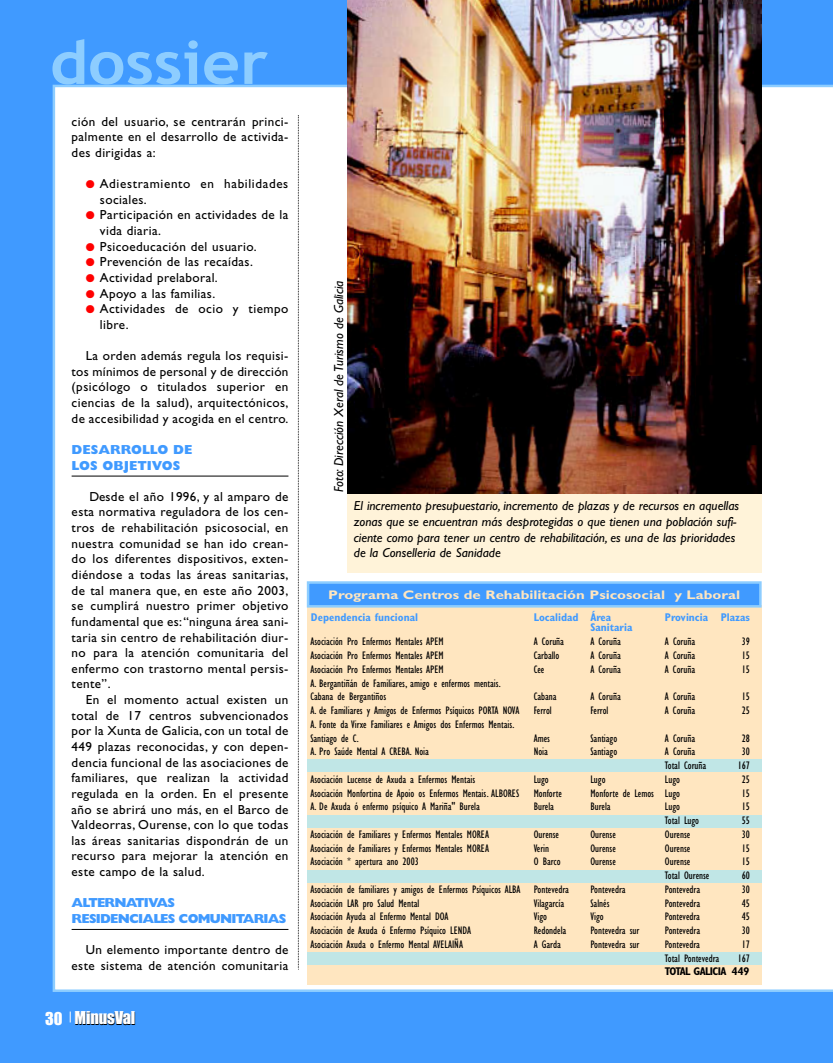
<style>
.page{position:relative;width:833px;height:1063px;background:#fff}
.page>*{position:absolute;margin:0;border:0;box-sizing:border-box;transform-origin:0 0}
.t1{font:700 60px "Trebuchet MS";color:#8dcdff;scale:1.1 1}
.t2{font:16.38px "Impact";letter-spacing:-.01em;color:#000}
.t3{font:13.12px/15.6px "Gill Sans";letter-spacing:.03em;color:#000;text-align:justify}
.t4{font:italic 13.12px/15.6px "Gill Sans";color:#000}
.t5{font:13.12px/15.6px "Gill Sans";letter-spacing:.05em;color:#000}
.t6{font:800 13.12px/15.6px "Gill Sans";letter-spacing:-.06em;color:#409aff}
.t7{font:800 13.12px/15.6px "Gill Sans";color:#409aff}
.t8{font:700 12.5px "Gill Sans";color:#ffe6c0;scale:1.2 1}
.t9{font:condensed 11.25px/13.8px "Gill Sans";color:#000}
.t10{font:700 condensed 11.25px "Gill Sans";color:#409aff}
.t11{font:700 condensed 11.25px "Gill Sans";letter-spacing:-.05em;color:#000}
.s1{color:#f00}
.s2{color:#fff}
</style>
<div class="page">
<img style="left:0;top:0;width:832px;height:1062px">
<h1 class="t1" style="left:50px;top:39px;width:200px">dossier</h1>
<p class="t3" style="left:72px;top:115px;width:218px">ción del usuario, se centrarán princi&shy;palmente en el desarrollo de activida&shy;des dirigidas a:</p>
<p class="t5" style="left:100px;top:177px;width:190px;text-indent:-14px"><span class="s1">●</span> Adiestramiento en habilidades sociales.</p>
<p class="t3" style="left:100px;top:209px;width:190px;text-indent:-14px"><span class="s1">●</span> Participación en actividades de la vida diaria.</p>
<p class="t3" style="left:86px;top:240px;width:172px"><span class="s1">●</span> Psicoeducación del usuario.</p>
<p class="t3" style="left:86px;top:255px;width:169px"><span class="s1">●</span> Prevención de las recaídas.</p>
<p class="t3" style="left:86px;top:271px;width:133px"><span class="s1">●</span> Actividad prelaboral.</p>
<p class="t3" style="left:86px;top:287px;width:131px"><span class="s1">●</span> Apoyo a las familias.</p>
<p class="t3" style="left:100px;top:302px;width:190px;text-indent:-14px"><span class="s1">●</span> Actividades de ocio y tiempo libre.</p>
<p class="t3" style="left:72px;top:349px;width:218px;text-indent:14px">La orden además regula los requisi&shy;tos mínimos de personal y de dirección (psicólogo o titulados superior en ciencias de la salud), arquitectónicos, de accesibilidad y acogida en el centro.</p>
<p class="t7" style="left:72px;top:443px;width:122px">DESARROLLO DE<br>LOS OBJETIVOS</p>
<p class="t3" style="left:72px;top:490px;width:218px;text-indent:18px">Desde el año 1996, y al amparo de esta normativa reguladora de los cen&shy;tros de rehabilitación psicosocial, en nuestra comunidad se han ido crean&shy;do los diferentes dispositivos, exten&shy;diéndose a todas las áreas sanitarias, de tal manera que, en este año 2003, se cumplirá nuestro primer objetivo fundamental que es:“ninguna área sani&shy;taria sin centro de rehabilitación diur&shy;no para la atención comunitaria del enfermo con trastorno mental persis&shy;tente”.</p>
<p class="t3" style="left:72px;top:693px;width:218px;text-indent:14px">En el momento actual existen un total de 17 centros subvencionados por la Xunta de Galicia, con un total de 449 plazas reconocidas, y con depen&shy;dencia funcional de las asociaciones de familiares, que realizan la actividad regulada en la orden. En el presente año se abrirá uno más, en el Barco de Valdeorras, Ourense, con lo que todas las áreas sanitarias dispondrán de un recurso para mejorar la atención en este campo de la salud.</p>
<p class="t6" style="left:72px;top:896px;width:216px">ALTERNATIVAS<br>RESIDENCIALES COMUNITARIAS</p>
<p class="t3" style="left:72px;top:943px;width:218px;text-align:right">Un elemento importante dentro de este sistema de atención comunitaria</p>
<h2 class="t2" style="left:45px;top:1012px;width:92px"><span class="s2">30</span> MinusVal</h2>
<p class="t4" style="left:332px;top:492px;width:213px;rotate:-90deg">Foto: Dirección Xeral de Turismo de Galicia</p>
<p class="t4" style="left:354px;top:499px;width:387px">El incremento presupuestario, incremento de plazas y de recursos en aquellas zonas que se encuentran más desprotegidas o que tienen una población sufi&shy;ciente como para tener un centro de rehabilitación, es una de las prioridades de la Conselleria de Sanidade</p>
<p class="t8" style="left:328px;top:590px;width:345px">Programa Centros de Rehabilitación Psicosocial y Laboral</p>
<p class="t10" style="left:311px;top:613px;width:109px">Dependencia funcional</p>
<p class="t10" style="left:533px;top:613px;width:79px">Localidad Área</p>
<p class="t10" style="left:664px;top:613px;width:87px">Provincia Plazas</p>
<p class="t10" style="left:590px;top:623px;width:43px">Sanitaria</p>
<p class="t9" style="left:310px;top:636px;width:135px">Asociación Pro Enfermos Mentales APEM</p>
<p class="t9" style="left:533px;top:636px;width:32px">A Coruña</p>
<p class="t9" style="left:590px;top:636px;width:32px">A Coruña</p>
<p class="t9" style="left:664px;top:636px;width:32px">A Coruña</p>
<p class="t9" style="left:741px;top:636px;width:10px">39</p>
<p class="t9" style="left:310px;top:649px;width:135px">Asociación Pro Enfermos Mentales APEM</p>
<p class="t9" style="left:533px;top:649px;width:27px">Carballo</p>
<p class="t9" style="left:590px;top:649px;width:32px">A Coruña</p>
<p class="t9" style="left:664px;top:649px;width:32px">A Coruña</p>
<p class="t9" style="left:741px;top:649px;width:10px">15</p>
<p class="t9" style="left:310px;top:663px;width:135px">Asociación Pro Enfermos Mentales APEM</p>
<p class="t9" style="left:533px;top:663px;width:12px">Cee</p>
<p class="t9" style="left:590px;top:663px;width:32px">A Coruña</p>
<p class="t9" style="left:664px;top:663px;width:32px">A Coruña</p>
<p class="t9" style="left:741px;top:663px;width:10px">15</p>
<p class="t9" style="left:310px;top:677px;width:192px">A. Bergantiñán de Familiares, amigo e enfermos mentais.<br>Cabana de Bergantiños</p>
<p class="t9" style="left:533px;top:691px;width:24px">Cabana</p>
<p class="t9" style="left:590px;top:691px;width:32px">A Coruña</p>
<p class="t9" style="left:664px;top:691px;width:32px">A Coruña</p>
<p class="t9" style="left:741px;top:691px;width:10px">15</p>
<p class="t9" style="left:310px;top:704px;width:210px">A. de Familiares y Amigos de Enfermos Psíquicos PORTA NOVA</p>
<p class="t9" style="left:533px;top:704px;width:20px">Ferrol</p>
<p class="t9" style="left:590px;top:704px;width:20px">Ferrol</p>
<p class="t9" style="left:664px;top:704px;width:32px">A Coruña</p>
<p class="t9" style="left:741px;top:704px;width:10px">25</p>
<p class="t9" style="left:310px;top:718px;width:206px">A. Fonte da Virxe Familiares e Amigos dos Enfermos Mentais.<br>Santiago de C.</p>
<p class="t9" style="left:533px;top:732px;width:18px">Ames</p>
<p class="t9" style="left:590px;top:732px;width:28px">Santiago</p>
<p class="t9" style="left:664px;top:732px;width:32px">A Coruña</p>
<p class="t9" style="left:741px;top:732px;width:10px">28</p>
<p class="t9" style="left:310px;top:746px;width:120px">A. Pro Saúde Mental A CREBA. Noia</p>
<p class="t9" style="left:533px;top:746px;width:16px">Noia</p>
<p class="t9" style="left:590px;top:746px;width:28px">Santiago</p>
<p class="t9" style="left:664px;top:746px;width:32px">A Coruña</p>
<p class="t9" style="left:741px;top:746px;width:10px">30</p>
<p class="t9" style="left:664px;top:759px;width:43px">Total Coruña</p>
<p class="t9" style="left:737px;top:759px;width:14px">167</p>
<p class="t9" style="left:310px;top:773px;width:166px">Asociación Lucense de Axuda a Enfermos Mentais</p>
<p class="t9" style="left:533px;top:773px;width:17px">Lugo</p>
<p class="t9" style="left:590px;top:773px;width:17px">Lugo</p>
<p class="t9" style="left:664px;top:773px;width:17px">Lugo</p>
<p class="t9" style="left:741px;top:773px;width:10px">25</p>
<p class="t9" style="left:310px;top:787px;width:210px">Asociación Monfortina de Apoio os Enfermos Mentais. ALBORES</p>
<p class="t9" style="left:533px;top:787px;width:30px">Monforte</p>
<p class="t9" style="left:590px;top:787px;width:91px">Monforte de Lemos Lugo</p>
<p class="t9" style="left:741px;top:787px;width:10px">15</p>
<p class="t9" style="left:310px;top:801px;width:171px">A. De Axuda ó enfermo psíquico A Mariña" Burela</p>
<p class="t9" style="left:533px;top:801px;width:22px">Burela</p>
<p class="t9" style="left:590px;top:801px;width:22px">Burela</p>
<p class="t9" style="left:664px;top:801px;width:17px">Lugo</p>
<p class="t9" style="left:741px;top:801px;width:10px">15</p>
<p class="t9" style="left:664px;top:814px;width:36px">Total Lugo</p>
<p class="t9" style="left:741px;top:814px;width:10px">55</p>
<p class="t9" style="left:310px;top:828px;width:180px">Asociación de Familiares y Enfermos Mentales MOREA</p>
<p class="t9" style="left:533px;top:828px;width:27px">Ourense</p>
<p class="t9" style="left:590px;top:828px;width:27px">Ourense</p>
<p class="t9" style="left:664px;top:828px;width:27px">Ourense</p>
<p class="t9" style="left:741px;top:828px;width:10px">30</p>
<p class="t9" style="left:310px;top:842px;width:180px">Asociación de Familiares y Enfermos Mentales MOREA</p>
<p class="t9" style="left:533px;top:842px;width:17px">Verin</p>
<p class="t9" style="left:590px;top:842px;width:27px">Ourense</p>
<p class="t9" style="left:664px;top:842px;width:27px">Ourense</p>
<p class="t9" style="left:741px;top:842px;width:10px">15</p>
<p class="t9" style="left:310px;top:856px;width:110px">Asociación * apertura ano 2003</p>
<p class="t9" style="left:533px;top:856px;width:28px">O Barco</p>
<p class="t9" style="left:590px;top:856px;width:27px">Ourense</p>
<p class="t9" style="left:664px;top:856px;width:27px">Ourense</p>
<p class="t9" style="left:741px;top:856px;width:10px">15</p>
<p class="t9" style="left:664px;top:869px;width:46px">Total Ourense</p>
<p class="t9" style="left:741px;top:869px;width:10px">60</p>
<p class="t9" style="left:310px;top:883px;width:260px">Asociación de familiares y amigos de Enfermos Psíquicos ALBA Pontevedra</p>
<p class="t9" style="left:590px;top:883px;width:37px">Pontevedra</p>
<p class="t9" style="left:664px;top:883px;width:37px">Pontevedra</p>
<p class="t9" style="left:741px;top:883px;width:10px">30</p>
<p class="t9" style="left:310px;top:897px;width:110px">Asociación LAR pro Salud Mental</p>
<p class="t9" style="left:533px;top:897px;width:32px">Vilagarcía</p>
<p class="t9" style="left:590px;top:897px;width:21px">Salnés</p>
<p class="t9" style="left:664px;top:897px;width:37px">Pontevedra</p>
<p class="t9" style="left:741px;top:897px;width:10px">45</p>
<p class="t9" style="left:310px;top:911px;width:140px">Asociación Ayuda al Enfermo Mental DOA</p>
<p class="t9" style="left:533px;top:911px;width:15px">Vigo</p>
<p class="t9" style="left:590px;top:911px;width:15px">Vigo</p>
<p class="t9" style="left:664px;top:911px;width:37px">Pontevedra</p>
<p class="t9" style="left:741px;top:911px;width:10px">45</p>
<p class="t9" style="left:310px;top:924px;width:162px">Asociación de Axuda ó Enfermo Psíquico LENDA</p>
<p class="t9" style="left:533px;top:924px;width:34px">Redondela</p>
<p class="t9" style="left:590px;top:924px;width:50px">Pontevedra sur</p>
<p class="t9" style="left:664px;top:924px;width:37px">Pontevedra</p>
<p class="t9" style="left:741px;top:924px;width:10px">30</p>
<p class="t9" style="left:310px;top:938px;width:154px">Asociación Axuda o Enfermo Mental AVELAIÑA</p>
<p class="t9" style="left:533px;top:938px;width:29px">A Garda</p>
<p class="t9" style="left:590px;top:938px;width:50px">Pontevedra sur</p>
<p class="t9" style="left:664px;top:938px;width:37px">Pontevedra</p>
<p class="t9" style="left:741px;top:938px;width:10px">17</p>
<p class="t9" style="left:664px;top:952px;width:56px">Total Pontevedra</p>
<p class="t9" style="left:737px;top:952px;width:14px">167</p>
<p class="t11" style="left:664px;top:967px;width:86px">TOTAL GALICIA 449</p>
</div>
